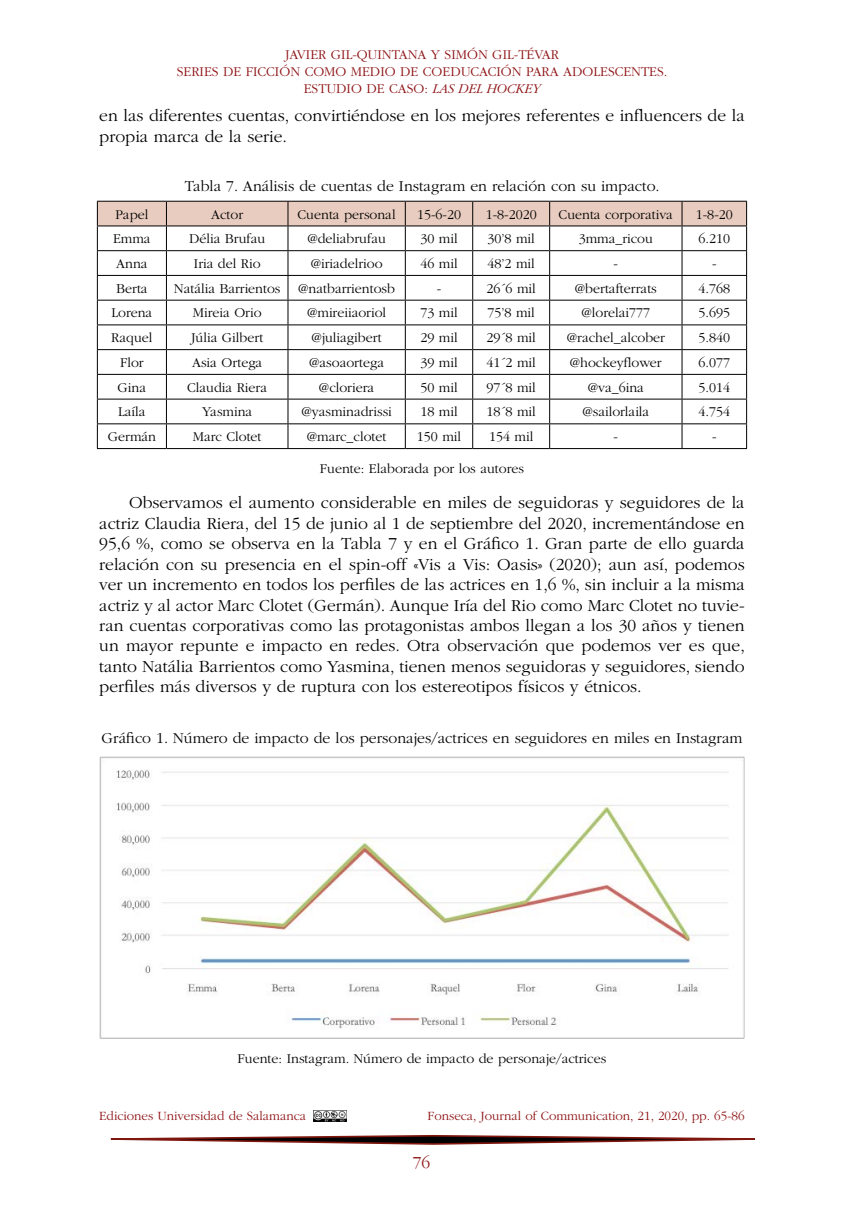
<style>
.page{position:relative;width:844px;height:1211px;background:#fff}
.page>*{position:absolute;margin:0;border:0;box-sizing:border-box;transform-origin:0 0}
.t1{font:300 17.5px/20.5px "ITC Garamond Std";color:#000}
.t2{font:300 17.5px "ITC Garamond Std";color:#8e1215}
.t3{font:300 15.75px "ITC Garamond Std";color:#000}
.t4{font:300 14px "ITC Garamond Std";color:#000}
.t5{font:300 14px/16.6px "ITC Garamond Std";color:#8e1215;text-align:center}
.t6{font:300 13.12px "ITC Garamond Std";color:#8e1215}
.s1{font-style:italic}
</style>
<div class="page">
<svg style="left:110px;top:1135px;width:644px;height:8px"></svg>
<img style="left:314px;top:1110px;width:32px;height:11px">
<hr style="left:97px;top:448px;width:69px;height:1px;background:#000">
<hr style="left:166px;top:448px;width:122px;height:1px;background:#000">
<hr style="left:288px;top:448px;width:117px;height:1px;background:#000">
<hr style="left:405px;top:448px;width:67px;height:1px;background:#000">
<hr style="left:472px;top:448px;width:77px;height:1px;background:#000">
<hr style="left:549px;top:448px;width:132px;height:1px;background:#000">
<hr style="left:681px;top:448px;width:65px;height:1px;background:#000">
<svg style="left:97px;top:201px;width:650px;height:247px"></svg>
<hr style="left:97px;top:225px;width:69px;height:1px;background:#000">
<hr style="left:166px;top:225px;width:122px;height:1px;background:#000">
<hr style="left:288px;top:225px;width:117px;height:1px;background:#000">
<hr style="left:405px;top:225px;width:67px;height:1px;background:#000">
<hr style="left:472px;top:225px;width:77px;height:1px;background:#000">
<hr style="left:549px;top:225px;width:132px;height:1px;background:#000">
<hr style="left:681px;top:225px;width:65px;height:1px;background:#000">
<img style="left:100px;top:756px;width:643px;height:282px">
<p class="t5" style="left:177px;top:47px;width:492px">JAVIER GIL-QUINTANA Y SIMÓN GIL-TÉVAR<br>SERIES DE FICCIÓN COMO MEDIO DE COEDUCACIÓN PARA ADOLESCENTES.<br>ESTUDIO DE CASO: <span class="s1">LAS DEL HOCKEY</span></p>
<p class="t1" style="left:99px;top:106px;width:646px">en las diferentes cuentas, convirtiéndose en los mejores referentes e influencers de la propia marca de la serie.</p>
<p class="t3" style="left:185px;top:177px;width:476px">Tabla 7. Análisis de cuentas de Instagram en relación con su impacto.</p>
<p class="t4" style="left:115px;top:206px;width:35px">Papel</p>
<p class="t4" style="left:211px;top:206px;width:33px">Actor</p>
<p class="t4" style="left:297px;top:206px;width:99px">Cuenta personal</p>
<p class="t4" style="left:417px;top:206px;width:45px">15-6-20</p>
<p class="t4" style="left:485px;top:206px;width:52px">1-8-2020</p>
<p class="t4" style="left:558px;top:206px;width:116px">Cuenta corporativa</p>
<p class="t4" style="left:695px;top:206px;width:38px">1-8-20</p>
<p class="t4" style="left:113px;top:231px;width:39px">Emma</p>
<p class="t4" style="left:189px;top:231px;width:78px">Délia Brufau</p>
<p class="t4" style="left:307px;top:231px;width:80px">@deliabrufau</p>
<p class="t4" style="left:420px;top:231px;width:39px">30 mil</p>
<p class="t4" style="left:487px;top:231px;width:49px">30’8 mil</p>
<p class="t4" style="left:578px;top:231px;width:76px">3mma_ricou</p>
<p class="t4" style="left:698px;top:231px;width:33px">6.210</p>
<p class="t4" style="left:116px;top:256px;width:33px">Anna</p>
<p class="t4" style="left:194px;top:256px;width:68px">Iria del Rio</p>
<p class="t4" style="left:311px;top:256px;width:73px">@iriadelrioo</p>
<p class="t4" style="left:420px;top:256px;width:39px">46 mil</p>
<p class="t4" style="left:487px;top:256px;width:49px">48’2 mil</p>
<p class="t4" style="left:613px;top:256px;width:6px">-</p>
<p class="t4" style="left:712px;top:256px;width:6px">-</p>
<p class="t4" style="left:116px;top:281px;width:33px">Berta</p>
<p class="t4" style="left:174px;top:281px;width:108px">Natália Barrientos</p>
<p class="t4" style="left:298px;top:281px;width:98px">@natbarrientosb</p>
<p class="t4" style="left:436px;top:281px;width:6px">-</p>
<p class="t4" style="left:486px;top:281px;width:51px">26´6 mil</p>
<p class="t4" style="left:574px;top:281px;width:83px">@bertafterrats</p>
<p class="t4" style="left:698px;top:281px;width:33px">4.768</p>
<p class="t4" style="left:111px;top:305px;width:42px">Lorena</p>
<p class="t4" style="left:193px;top:305px;width:70px">Mireia Orio</p>
<p class="t4" style="left:307px;top:305px;width:80px">@mireiiaoriol</p>
<p class="t4" style="left:420px;top:305px;width:39px">73 mil</p>
<p class="t4" style="left:487px;top:305px;width:49px">75’8 mil</p>
<p class="t4" style="left:581px;top:305px;width:70px">@lorelai777</p>
<p class="t4" style="left:698px;top:305px;width:33px">5.695</p>
<p class="t4" style="left:111px;top:330px;width:43px">Raquel</p>
<p class="t4" style="left:191px;top:330px;width:74px">Júlia Gilbert</p>
<p class="t4" style="left:311px;top:330px;width:71px">@juliagibert</p>
<p class="t4" style="left:420px;top:330px;width:39px">29 mil</p>
<p class="t4" style="left:486px;top:330px;width:51px">29´8 mil</p>
<p class="t4" style="left:566px;top:330px;width:100px">@rachel_alcober</p>
<p class="t4" style="left:698px;top:330px;width:33px">5.840</p>
<p class="t4" style="left:120px;top:355px;width:25px">Flor</p>
<p class="t4" style="left:192px;top:355px;width:72px">Asia Ortega</p>
<p class="t4" style="left:309px;top:355px;width:76px">@asoaortega</p>
<p class="t4" style="left:420px;top:355px;width:39px">39 mil</p>
<p class="t4" style="left:486px;top:355px;width:51px">41´2 mil</p>
<p class="t4" style="left:569px;top:355px;width:93px">@hockeyflower</p>
<p class="t4" style="left:698px;top:355px;width:33px">6.077</p>
<p class="t4" style="left:118px;top:380px;width:30px">Gina</p>
<p class="t4" style="left:187px;top:380px;width:81px">Claudia Riera</p>
<p class="t4" style="left:319px;top:380px;width:57px">@cloriera</p>
<p class="t4" style="left:420px;top:380px;width:39px">50 mil</p>
<p class="t4" style="left:486px;top:380px;width:51px">97´8 mil</p>
<p class="t4" style="left:587px;top:380px;width:58px">@va_6ina</p>
<p class="t4" style="left:698px;top:380px;width:33px">5.014</p>
<p class="t4" style="left:118px;top:404px;width:29px">Laíla</p>
<p class="t4" style="left:202px;top:404px;width:52px">Yasmina</p>
<p class="t4" style="left:301px;top:404px;width:92px">@yasminadrissi</p>
<p class="t4" style="left:420px;top:404px;width:39px">18 mil</p>
<p class="t4" style="left:486px;top:404px;width:51px">18´8 mil</p>
<p class="t4" style="left:582px;top:404px;width:68px">@sailorlaila</p>
<p class="t4" style="left:698px;top:404px;width:33px">4.754</p>
<p class="t4" style="left:108px;top:429px;width:50px">Germán</p>
<p class="t4" style="left:193px;top:429px;width:70px">Marc Clotet</p>
<p class="t4" style="left:307px;top:429px;width:81px">@marc_clotet</p>
<p class="t4" style="left:417px;top:429px;width:46px">150 mil</p>
<p class="t4" style="left:489px;top:429px;width:46px">154 mil</p>
<p class="t4" style="left:613px;top:429px;width:6px">-</p>
<p class="t4" style="left:712px;top:429px;width:6px">-</p>
<p class="t4" style="left:320px;top:461px;width:205px">Fuente: Elaborada por los autores</p>
<p class="t1" style="left:99px;top:492px;width:647px;text-align:justify;text-indent:30px">Observamos el aumento considerable en miles de seguidoras y seguidores de la actriz Claudia Riera, del 15 de junio al 1 de septiembre del 2020, incrementándose en 95,6 %, como se observa en la Tabla 7 y en el Gráfico 1. Gran parte de ello guarda relación con su presencia en el spin-off «Vis a Vis: Oasis» (2020); aun así, podemos ver un incremento en todos los perfiles de las actrices en 1,6 %, sin incluir a la misma actriz y al actor Marc Clotet (Germán). Aunque Iría del Rio como Marc Clotet no tuvie&shy;ran cuentas corporativas como las protagonistas ambos llegan a los 30 años y tienen un mayor repunte e impacto en redes. Otra observación que podemos ver es que, tanto Natália Barrientos como Yasmina, tienen menos seguidoras y seguidores, siendo perfiles más diversos y de ruptura con los estereotipos físicos y étnicos.</p>
<p class="t3" style="left:101px;top:729px;width:642px">Gráfico 1. Número de impacto de los personajes/actrices en seguidores en miles en Instagram</p>
<p class="t4" style="left:237px;top:1051px;width:370px">Fuente: Instagram. Número de impacto de personaje/actrices</p>
<p class="t6" style="left:99px;top:1108px;width:208px">Ediciones Universidad de Salamanca</p>
<p class="t6" style="left:427px;top:1108px;width:318px">Fonseca, Journal of Communication, 21, 2020, pp. 65-86</p>
<p class="t2" style="left:412px;top:1152px;width:19px">76</p>
</div>
